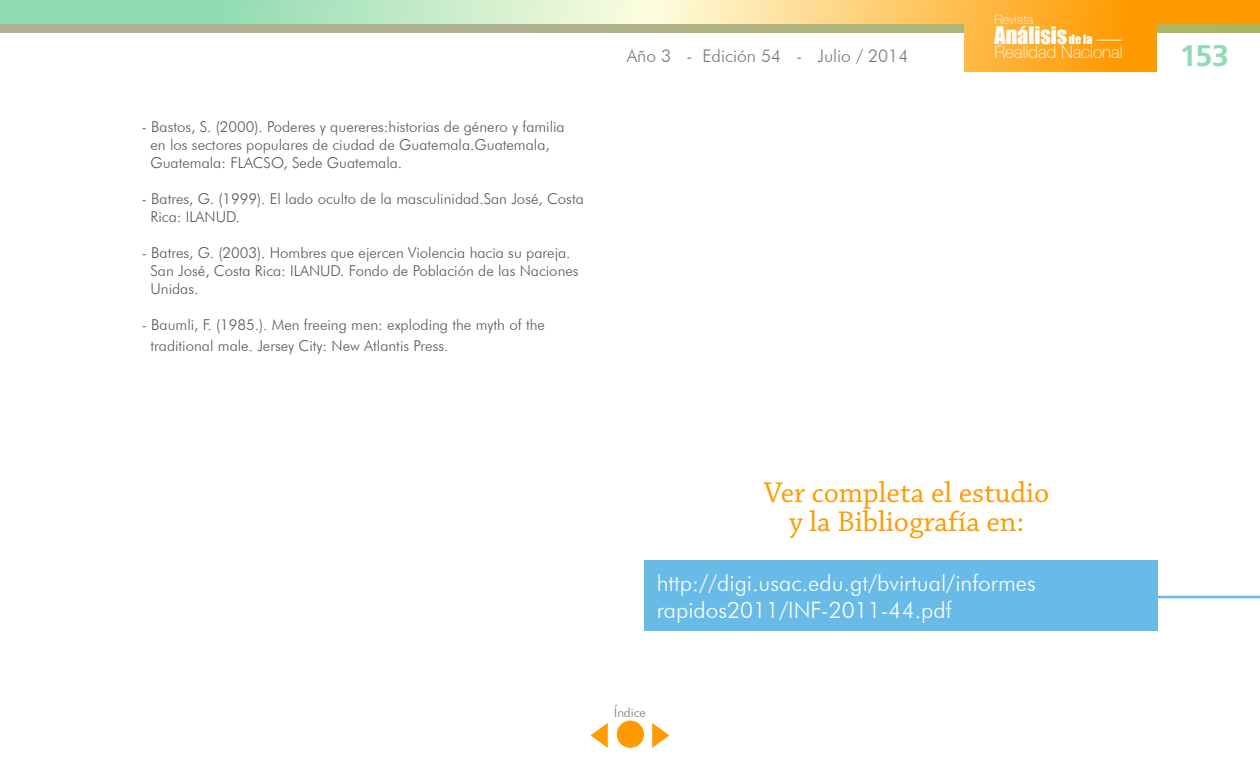
<style>
.page{position:relative;width:1260px;height:765px;background:#fff}
.page>*{position:absolute;margin:0;border:0;box-sizing:border-box;transform-origin:0 0}
.t1{font:700 31.25px "Carto Gothic Std";color:#90dbb4}
.t2{font:30px/28.8px "Chaparral Pro";color:#ff9a00;text-align:center}
.t3{font:300 22.62px/27.1px "Futura BT";color:#fff}
.t4{font:22.12px "Impact";color:#fff}
.t5{font:300 17.5px "Futura BT";color:#77787b}
.t6{font:100 17.12px "Helvetica 35";color:#fff}
.t7{font:300 15px/18px "Futura BT";color:#58595b}
.t8{font:100 12.88px "Helvetica 35";color:#fff}
.t9{font:300 12.75px "Futura BT";color:#757779}
.s1{font-size:11.88px}
</style>
<div class="page">
<svg style="left:0;top:23px;width:1260px;height:10px;fill:#b1b291"></svg>
<svg style="left:0;top:0;width:1260px;height:23px"></svg>
<div style="left:964px;top:0;width:192px;height:71px;background:linear-gradient(to right,#ffba48,#ff9600)"></div>
<div style="left:617px;top:721px;width:27px;height:27px;background:#ff9a00;border-radius:50%"></div>
<svg style="left:1096px;top:40px;width:26px;height:1px"></svg>
<hr style="left:1148px;top:596px;width:112px;height:2px;background:#68bbe7">
<div style="left:644px;top:560px;width:513px;height:71px;background:#68bbe7"></div>
<svg style="left:652px;top:723px;width:17px;height:25px"></svg>
<svg style="left:591px;top:723px;width:17px;height:25px"></svg>
<p class="t7" style="left:150px;top:119px;width:416px;text-indent:-9px">- Bastos, S. (2000). Poderes y quereres:historias de género y familia en los sectores populares de ciudad de Guatemala.Guatemala,<br>Guatemala: FLACSO, Sede Guatemala.</p>
<p class="t7" style="left:150px;top:191px;width:435px;text-indent:-9px">- Batres, G. (1999). El lado oculto de la masculinidad.San José, Costa<br>Rica: ILANUD.</p>
<p class="t7" style="left:150px;top:245px;width:430px;text-indent:-9px">- Batres, G. (2003). Hombres que ejercen Violencia hacia su pareja.<br>San José, Costa Rica: ILANUD. Fondo de Población de las Naciones<br>Unidas.</p>
<p class="t7" style="left:150px;top:315px;width:396px;line-height:21px;text-indent:-9px">- Baumli, F. (1985.). Men freeing men: exploding the myth of the traditional male. Jersey City: New Atlantis Press.</p>
<p class="t5" style="left:627px;top:49px;width:283px">Año 3 - Edición 54 - Julio / 2014</p>
<p class="t8" style="left:994px;top:12px;width:40px">Revista</p>
<h3 class="t4" style="left:994px;top:24px;width:100px">Análisis<span class="s1">de la</span></h3>
<p class="t6" style="left:994px;top:42px;width:130px">Realidad Nacional</p>
<h1 class="t1" style="left:1180px;top:37px;width:51px">153</h1>
<h2 class="t2" style="left:764px;top:481px;width:287px">Ver completa el estudio y la Bibliografía en:</h2>
<h3 class="t3" style="left:657px;top:571px;width:380px">http://digi.usac.edu.gt/bvirtual/informes rapidos2011/INF-2011-44.pdf</h3>
<p class="t9" style="left:614px;top:707px;width:33px">Índice</p>
</div>
